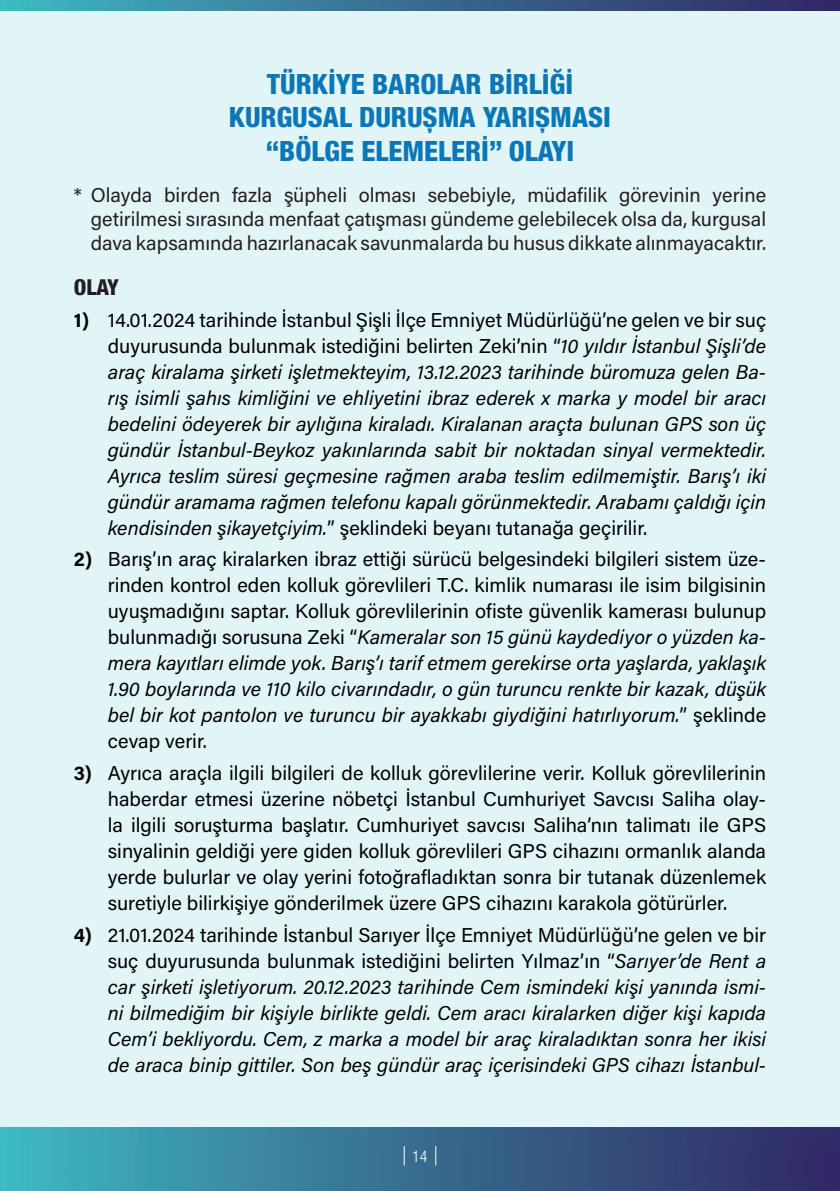
<style>
.page{position:relative;width:840px;height:1191px;background:#fff}
.page>*{position:absolute;margin:0;border:0;box-sizing:border-box;transform-origin:0 0}
.başlık{font:800 condensed 28px "Helvetica Neue LT Pro";color:#0b77b7}
.satndart{font:800 condensed 22px "Helvetica Neue LT Pro";color:#231f20}
.t1{font:italic 20px/26px "Acumin Pro";color:#000;text-align:justify}
.t2{font:20px/26px "Acumin Pro";color:#000;text-align:justify}
.satndart-2{font:20px/24px "Acumin Pro";color:#231f20;text-align:justify}
.t3{font:300 condensed 16px "Helvetica Neue LT Pro";color:#fff}
.s1{font-weight:700;font-style:normal}
.s2{font-style:normal}
.s3{font-weight:700}
.s4{font-style:italic}
</style>
<div class="page">
<div style="left:0;top:10px;width:839px;height:1117px;background:#e2f5f6"></div>
<svg style="left:0;top:1127px;width:839px;height:64px;background:#376d90"></svg>
<svg style="left:0;top:0;width:839px;height:10px;background:#376d90"></svg>
<svg style="left:403px;top:1146px;width:1px;height:19px"></svg>
<svg style="left:435px;top:1146px;width:1px;height:19px"></svg>
<p class="başlık" style="left:267px;top:66px;width:307px">TÜRKİYE BAROLAR BİRLİĞİ</p>
<p class="başlık" style="left:229px;top:100px;width:383px">KURGUSAL DURUŞMA YARIŞMASI</p>
<p class="başlık" style="left:266px;top:134px;width:310px">“BÖLGE ELEMELERİ” OLAYI</p>
<p class="satndart-2" style="left:91px;top:182px;width:676px;text-indent:-17px">* Olayda birden fazla şüpheli olması sebebiyle, müdafilik görevinin yerine getirilmesi sırasında menfaat çatışması gündeme gelebilecek olsa da, kurgusal dava kapsamında hazırlanacak savunmalarda bu husus dikkate alınmayacaktır.</p>
<p class="satndart" style="left:74px;top:273px;width:47px">OLAY</p>
<p class="t1" style="left:108px;top:306px;width:659px;text-indent:-34px"><span class="s1">1)</span> <span class="s2">14.01.2024 tarihinde İstanbul Şişli İlçe Emniyet Müdürlüğü’ne gelen ve bir suç duyurusunda bulunmak istediğini belirten Zeki’nin “</span>10 yıldır İstanbul Şişli’de araç kiralama şirketi işletmekteyim, 13.12.2023 tarihinde büromuza gelen Ba&shy;rış isimli şahıs kimliğini ve ehliyetini ibraz ederek x marka y model bir aracı bedelini ödeyerek bir aylığına kiraladı. Kiralanan araçta bulunan GPS son üç gündür İstanbul-Beykoz yakınlarında sabit bir noktadan sinyal vermektedir.<br>Ayrıca teslim süresi geçmesine rağmen araba teslim edilmemiştir. Barış’ı iki gündür aramama rağmen telefonu kapalı görünmektedir. Arabamı çaldığı için kendisinden şikayetçiyim.<span class="s2">” şeklindeki beyanı tutanağa geçirilir.</span></p>
<p class="t2" style="left:108px;top:545px;width:659px;text-indent:-34px"><span class="s3">2)</span> Barış’ın araç kiralarken ibraz ettiği sürücü belgesindeki bilgileri sistem üze&shy;rinden kontrol eden kolluk görevlileri T.C. kimlik numarası ile isim bilgisinin uyuşmadığını saptar. Kolluk görevlilerinin ofiste güvenlik kamerası bulunup bulunmadığı sorusuna Zeki “<span class="s4">Kameralar son 15 günü kaydediyor o yüzden ka&shy;mera kayıtları elimde yok. Barış’ı tarif etmem gerekirse orta yaşlarda, yaklaşık 1.90 boylarında ve 110 kilo civarındadır, o gün turuncu renkte bir kazak, düşük bel bir kot pantolon ve turuncu bir ayakkabı giydiğini hatırlıyorum.</span>” şeklinde cevap verir.</p>
<p class="t2" style="left:108px;top:759px;width:659px;text-indent:-34px"><span class="s3">3)</span> Ayrıca araçla ilgili bilgileri de kolluk görevlilerine verir. Kolluk görevlilerinin haberdar etmesi üzerine nöbetçi İstanbul Cumhuriyet Savcısı Saliha olay&shy;la ilgili soruşturma başlatır. Cumhuriyet savcısı Saliha’nın talimatı ile GPS sinyalinin geldiği yere giden kolluk görevlileri GPS cihazını ormanlık alanda yerde bulurlar ve olay yerini fotoğrafladıktan sonra bir tutanak düzenlemek suretiyle bilirkişiye gönderilmek üzere GPS cihazını karakola götürürler.</p>
<p class="t1" style="left:108px;top:921px;width:659px;text-indent:-34px"><span class="s1">4)</span> <span class="s2">21.01.2024 tarihinde İstanbul Sarıyer İlçe Emniyet Müdürlüğü’ne gelen ve bir suç duyurusunda bulunmak istediğini belirten Yılmaz’ın “</span>Sarıyer’de Rent a car şirketi işletiyorum. 20.12.2023 tarihinde Cem ismindeki kişi yanında ismi&shy;ni bilmediğim bir kişiyle birlikte geldi. Cem aracı kiralarken diğer kişi kapıda Cem’i bekliyordu. Cem, z marka a model bir araç kiraladıktan sonra her ikisi de araca binip gittiler. Son beş gündür araç içerisindeki GPS cihazı İstanbul-</p>
<p class="t3" style="left:412px;top:1146px;width:17px">14</p>
</div>
